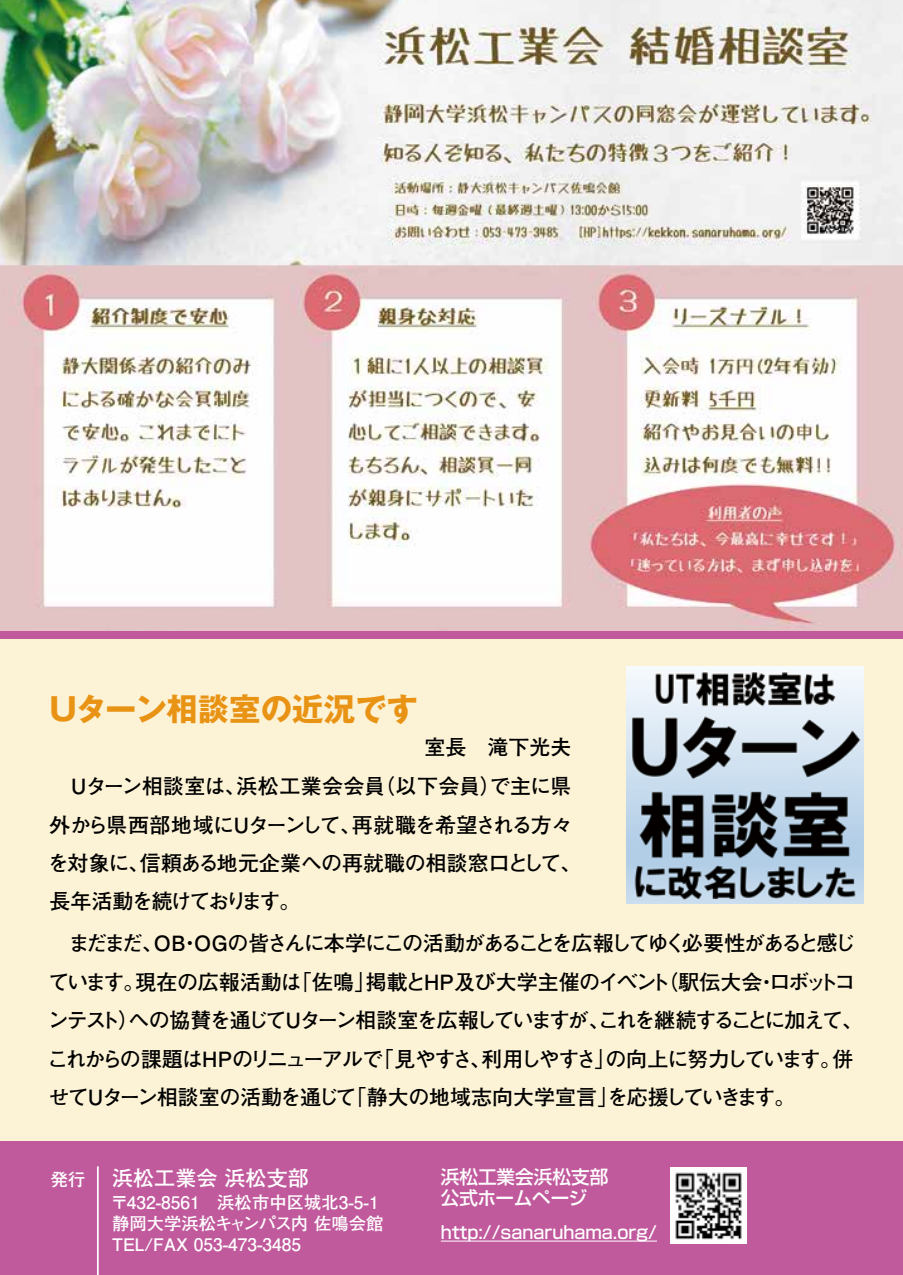
<style>
.page{position:relative;width:903px;height:1275px;background:#c1599d}
.page>*{position:absolute;margin:0;border:0;box-sizing:border-box;transform-origin:0 0}
.t1{font:700 31.5px "Gothic MB101 Pr 6 N";color:#e99315}
.t2{font:700 21px "Futo Go B101 Pr 5";letter-spacing:-.055em;color:#000}
.t3{font:700 21px/38.5px "Futo Go B101 Pr 5";letter-spacing:-.11em;color:#000}
.t4{font:700 21px/38.5px "Futo Go B101 Pr 5";letter-spacing:-.02em;color:#000}
.t5{font:700 21px/39px "Futo Go B101 Pr 5";color:#000;text-align:right}
.t6{font:700 21px "Futo Go B101 Pr 5";letter-spacing:-.085em;color:#000}
.t7{font:700 21px/38.5px "Futo Go B101 Pr 5";letter-spacing:-.075em;color:#000}
.t8{font:700 21px "Futo Go B101 Pr 5";letter-spacing:-.1em;color:#000}
.t9{font:700 21px "Futo Go B101 Pr 5";letter-spacing:-.01em;color:#000}
.t10{font:700 21px "Futo Go B101 Pr 5";letter-spacing:-.145em;color:#000}
.t11{font:700 21px "Futo Go B101 Pr 5";color:#fff}
.t12{font:700 21px "Futo Go B101 Pr 5";letter-spacing:.02em;color:#000}
.t13{font:500 18.55px/21px "Shin Go Pr 6 N";color:#fff}
.t14{font:500 17.5px "Shin Go Pr 6 N";color:#fff}
.t15{font:700 17.5px "Futo Go B101 Pr 5";color:#fff}
.t16{font:700 17.32px/21px "Futo Go B101 Pr 5";color:#fff}
</style>
<div class="page">
<hr style="left:97px;top:1166px;width:2px;height:109px;background:#fff">
<div style="left:0;top:639px;width:903px;height:502px;background:#fcf2d5"></div>
<img style="left:670px;top:1167px;width:76px;height:76px">
<img style="left:0;top:0;width:903px;height:630px">
<img style="left:627px;top:667px;width:237px;height:237px">
<hr style="left:441px;top:1241px;width:216px;height:1px;background:#fff">
<h1 class="t1" style="left:50px;top:683px;width:370px">Uターン相談室の近況です</h1>
<p class="t5" style="left:374px;top:726px;width:199px">室長　滝下光夫<br>（以下会員で主に県</p>
<p class="t2" style="left:480px;top:769px;width:22px">）</p>
<p class="t12" style="left:237px;top:769px;width:150px">浜松工業会会員</p>
<p class="t2" style="left:50px;top:769px;width:198px">　Uターン相談室は、</p>
<p class="t2" style="left:352px;top:808px;width:222px">再就職を希望される方々</p>
<p class="t4" style="left:140px;top:804px;width:443px;text-indent:-90px">外から県西部地域にUターンして、<br>信頼ある地元企業への再就職の相談窓口として、</p>
<p class="t7" style="left:48px;top:842px;width:254px">を対象に、<br>長年活動を続けております。</p>
<p class="t6" style="left:154px;top:926px;width:704px">OB OGの皆さんに本学にこの活動があることを広報してゆく必要性があると感じ</p>
<p class="t2" style="left:50px;top:926px;width:115px">　まだまだ、</p>
<p class="t2" style="left:179px;top:926px;width:22px">・</p>
<p class="t2" style="left:657px;top:965px;width:200px">（駅伝大会ロボットコ</p>
<p class="t2" style="left:291px;top:965px;width:86px">「佐鳴」</p>
<p class="t9" style="left:366px;top:965px;width:307px">掲載とHP及び大学主催のイベント</p>
<p class="t5" style="left:136px;top:961px;width:168px">現在の広報活動は</p>
<p class="t3" style="left:48px;top:961px;width:816px">ています。<br>ンテストへの協賛を通じてＵターン相談室を広報していますがこれを継続することに加えて、</p>
<p class="t2" style="left:756px;top:965px;width:22px">・</p>
<p class="t2" style="left:119px;top:1003px;width:22px">）</p>
<p class="t2" style="left:589px;top:1003px;width:22px">、</p>
<p class="t2" style="left:373px;top:1042px;width:482px">「見やすさ利用しやすさの向上に努力しています併。</p>
<p class="t2" style="left:594px;top:1042px;width:22px">」</p>
<p class="t8" style="left:48px;top:1042px;width:337px">これからの課題はHPのリニューアルで</p>
<p class="t2" style="left:470px;top:1042px;width:22px">、</p>
<p class="t5" style="left:346px;top:1076px;width:274px">「静大の地域志向大学宣言」</p>
<p class="t7" style="left:49px;top:1076px;width:309px">せてＵターン相談室の活動を通じて</p>
<p class="t10" style="left:607px;top:1080px;width:190px">を応援していきます。</p>
<p class="t15" style="left:50px;top:1165px;width:36px">発行</p>
<p class="t11" style="left:112px;top:1161px;width:198px">浜松工業会浜松支部</p>
<p class="t16" style="left:111px;top:1191px;width:274px">〒432-8561　浜松市中区城北3-5-1静岡大学浜松キャンパス内佐鳴会館<br>TEL/FAX 053-473-3485</p>
<p class="t13" style="left:441px;top:1166px;width:169px">浜松工業会浜松支部公式ホームページ</p>
<p class="t14" style="left:441px;top:1217px;width:218px">http://sanaruhama.org/</p>
</div>
